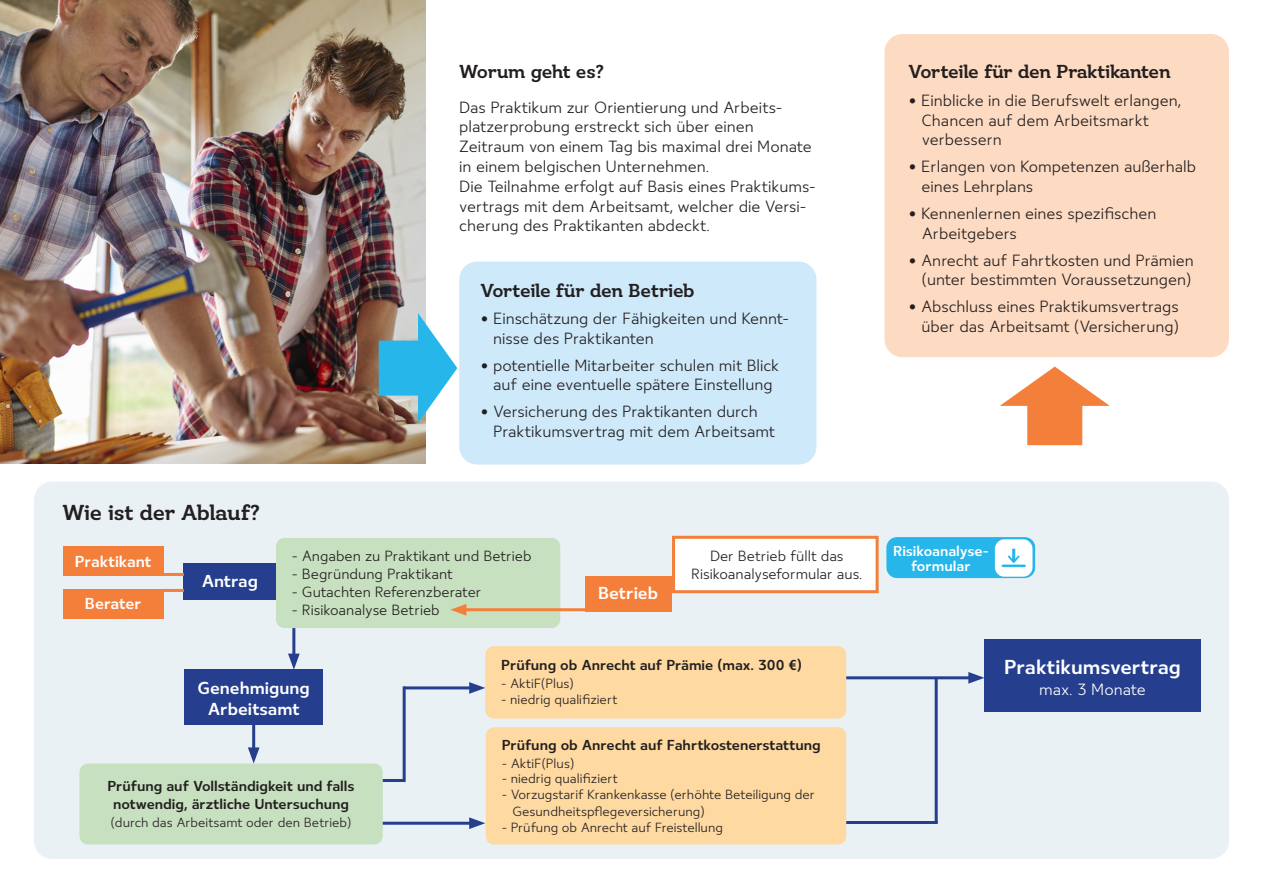
<style>
.page{position:relative;width:1263px;height:893px;background:#fff}
.page>*{position:absolute;margin:0;border:0;box-sizing:border-box;transform-origin:0 0}
.t1{font:700 22.5px "Ostbe Serif Office";letter-spacing:-.02em;color:#231f20}
.t2{font:700 21px "Ostbe Sans Office";letter-spacing:-.005em;color:#fff}
.t3{font:700 19.5px "Ostbe Serif Office";letter-spacing:-.02em;color:#231f20}
.t4{font:700 18px/21.6px "Ostbe Sans Office";color:#fff;text-align:center}
.t5{font:16.5px/19.8px "Ostbe Sans Office";color:#231f20}
.t6{font:700 16.5px "Ostbe Sans Office";letter-spacing:-.015em;color:#fff}
.t7{font:16.5px "Ostbe Sans Office";color:#fff}
.t8{font:15px/18px "Ostbe Sans Office";color:#231f20;text-align:center}
.t9{font:700 15px/18px "Ostbe Sans Office";color:#231f20;text-align:center}
.t10{font:700 15px/15px "Ostbe Sans Office";color:#fff;text-align:center}
.t11{font:13.5px/16.2px "Ostbe Sans Office";color:#231f20}
.s1{font-family:"Calibri"}
</style>
<div class="page">
<div style="left:34px;top:482px;width:1195px;height:377px;background:#eaf1f5;border-radius:18px"></div>
<div style="left:459px;top:261px;width:357px;height:204px;background:#cee9f9;border-radius:18px"></div>
<img style="left:0;top:0;width:425px;height:463px">
<div style="left:884px;top:34px;width:345px;height:323px;background:#fddac2;border-radius:18px"></div>
<div style="left:184px;top:670px;width:139px;height:55px;background:#253f8e"></div>
<div style="left:984px;top:639px;width:217px;height:73px;background:#253f8e"></div>
<div style="left:184px;top:563px;width:92px;height:37px;background:#253f8e"></div>
<div style="left:276px;top:538px;width:284px;height:90px;background:#c7e0bf;border-radius:9px"></div>
<div style="left:79px;top:763px;width:304px;height:81px;background:#c7e0bf;border-radius:9px"></div>
<div style="left:485px;top:646px;width:361px;height:73px;background:#fed9a1;border-radius:9px"></div>
<hr style="left:252px;top:725px;width:3px;height:28px;background:#253f8e">
<svg style="left:248px;top:747px;width:12px;height:16px"></svg>
<hr style="left:383px;top:822px;width:92px;height:3px;background:#253f8e">
<svg style="left:469px;top:817px;width:16px;height:12px"></svg>
<div style="left:486px;top:727px;width:360px;height:117px;background:#fed9a1;border-radius:9px"></div>
<hr style="left:404px;top:686px;width:71px;height:3px;background:#253f8e">
<svg style="left:469px;top:682px;width:16px;height:12px"></svg>
<hr style="left:383px;top:779px;width:21px;height:3px;background:#253f8e">
<hr style="left:403px;top:686px;width:3px;height:96px;background:#253f8e">
<hr style="left:846px;top:676px;width:128px;height:3px;background:#253f8e">
<svg style="left:968px;top:672px;width:16px;height:12px"></svg>
<hr style="left:935px;top:679px;width:3px;height:144px;background:#253f8e">
<hr style="left:846px;top:821px;width:92px;height:3px;background:#253f8e">
<div style="left:63px;top:546px;width:101px;height:30px;background:#f47f3a"></div>
<div style="left:63px;top:589px;width:101px;height:30px;background:#f47f3a"></div>
<hr style="left:164px;top:573px;width:20px;height:3px;background:#f47f3a">
<hr style="left:164px;top:589px;width:20px;height:3px;background:#f47f3a">
<hr style="left:292px;top:628px;width:3px;height:31px;background:#253f8e">
<svg style="left:288px;top:654px;width:12px;height:16px"></svg>
<div style="left:585px;top:576px;width:87px;height:35px;background:#f47f3a"></div>
<hr style="left:461px;top:608px;width:129px;height:3px;background:#f47f3a">
<svg style="left:450px;top:604px;width:16px;height:12px"></svg>
<div style="left:672px;top:536px;width:207px;height:57px;background:#fff;border:3px solid #f47f3a"></div>
<img style="left:886px;top:537px;width:149px;height:41px">
<svg style="left:377px;top:313px;width:49px;height:110px;background:#b9aca0"></svg>
<h1 class="t1" style="left:63px;top:499px;width:199px">Wie ist der Ablauf?</h1>
<p class="t6" style="left:75px;top:552px;width:78px">Praktikant</p>
<p class="t6" style="left:85px;top:594px;width:58px">Berater</p>
<p class="t4" style="left:202px;top:571px;width:58px">Antrag</p>
<p class="t3" style="left:459px;top:61px;width:146px">Worum geht es?</p>
<p class="t5" style="left:459px;top:98px;width:358px">Das Praktikum zur Orientierung und Arbeits&shy;platzerprobung erstreckt sich über einen Zeitraum von einem Tag bis maximal drei Monate in einem belgischen Unternehmen.<br>Die Teilnahme erfolgt auf Basis eines Praktikums&shy;vertrags mit dem Arbeitsamt, welcher die Versi&shy;cherung des Praktikanten abdeckt.</p>
<p class="t3" style="left:480px;top:279px;width:216px">Vorteile für den Betrieb</p>
<p class="t5" style="left:493px;top:310px;width:297px;text-indent:-13px"><span class="s1">•</span> Einschätzung der Fähigkeiten und Kennt&shy;nisse des Praktikanten</p>
<p class="t5" style="left:480px;top:357px;width:300px;text-align:center"><span class="s1">•</span> potentielle Mitarbeiter schulen mit Blick auf eine eventuelle spätere Einstellung</p>
<p class="t5" style="left:493px;top:403px;width:283px;text-indent:-13px"><span class="s1">•</span> Versicherung des Praktikanten durch<br>Praktikumsvertrag mit dem Arbeitsamt</p>
<p class="t3" style="left:909px;top:61px;width:264px">Vorteile für den Praktikanten</p>
<p class="t5" style="left:921px;top:91px;width:261px;text-indent:-13px"><span class="s1">•</span> Einblicke in die Berufswelt erlangen,<br>Chancen auf dem Arbeitsmarkt verbessern</p>
<p class="t5" style="left:921px;top:158px;width:276px;text-indent:-13px"><span class="s1">•</span> Erlangen von Kompetenzen außerhalb eines Lehrplans</p>
<p class="t5" style="left:922px;top:204px;width:236px;text-indent:-13px"><span class="s1">•</span> Kennenlernen eines spezifischen<br>Arbeitgebers</p>
<p class="t5" style="left:909px;top:251px;width:287px;text-align:right"><span class="s1">•</span> Anrecht auf Fahrtkosten und Prämien (unter bestimmten Voraussetzungen)</p>
<p class="t5" style="left:909px;top:298px;width:272px;text-align:right"><span class="s1">•</span> Abschluss eines Praktikumsvertrags über das Arbeitsamt (Versicherung)</p>
<p class="t8" style="left:292px;top:548px;width:241px">- Angaben zu Praktikant und Betrieb</p>
<p class="t8" style="left:292px;top:566px;width:162px">- Begründung Praktikant</p>
<p class="t8" style="left:292px;top:584px;width:191px">- Gutachten Referenzberater</p>
<p class="t8" style="left:292px;top:602px;width:149px">- Risikoanalyse Betrieb</p>
<p class="t4" style="left:598px;top:583px;width:62px">Betrieb</p>
<p class="t8" style="left:691px;top:548px;width:173px">Der Betrieb füllt das<br>Risikoanalyseformular aus.</p>
<p class="t10" style="left:893px;top:544px;width:97px">Risikoanalyse&shy;formular</p>
<p class="t4" style="left:197px;top:678px;width:114px">Genehmigung<br>Arbeitsamt</p>
<p class="t9" style="left:107px;top:777px;width:249px">Prüfung auf Vollständigkeit und falls notwendig, ärztliche Untersuchung</p>
<p class="t11" style="left:111px;top:815px;width:242px">(durch das Arbeitsamt oder den Betrieb)</p>
<p class="t9" style="left:501px;top:657px;width:302px">Prüfung ob Anrecht auf Prämie (max. 300 €)</p>
<p class="t11" style="left:501px;top:676px;width:74px">- AktiF(Plus)</p>
<p class="t11" style="left:501px;top:692px;width:118px">- niedrig qualifiziert</p>
<p class="t9" style="left:502px;top:737px;width:321px">Prüfung ob Anrecht auf Fahrtkostenerstattung</p>
<p class="t11" style="left:502px;top:756px;width:74px">- AktiF(Plus)</p>
<p class="t11" style="left:502px;top:771px;width:118px">- niedrig qualifiziert</p>
<p class="t11" style="left:512px;top:787px;width:304px;text-indent:-11px">- Vorzugstarif Krankenkasse (erhöhte Beteiligung der<br>Gesundheitspflegeversicherung)</p>
<p class="t11" style="left:502px;top:820px;width:223px">- Prüfung ob Anrecht auf Freistellung</p>
<p class="t2" style="left:1004px;top:655px;width:178px">Praktikumsvertrag</p>
<p class="t7" style="left:1039px;top:680px;width:108px">max. 3 Monate</p>
</div>
